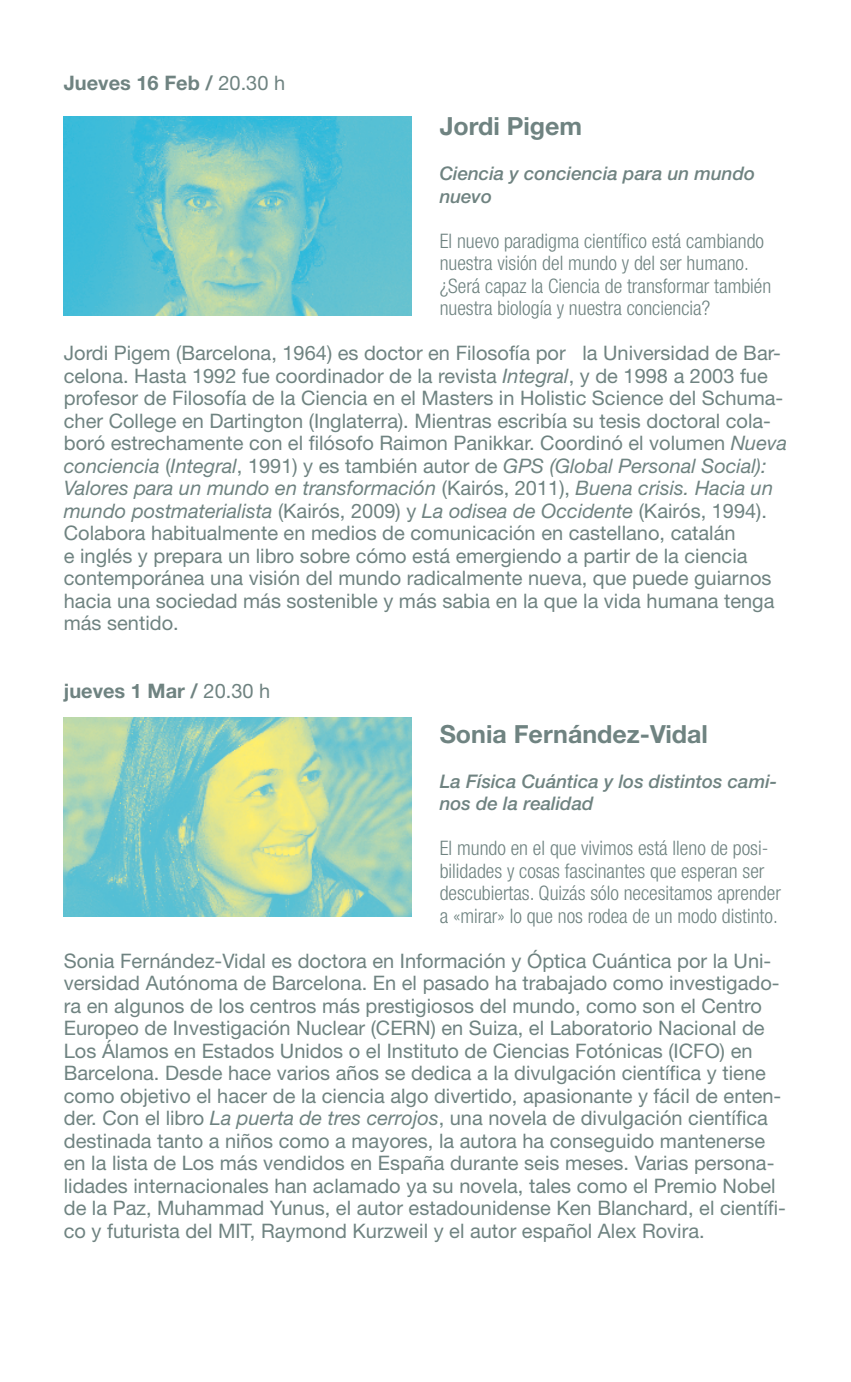
<style>
.page{position:relative;width:851px;height:1382px;background:#fff}
.page>*{position:absolute;margin:0;border:0;box-sizing:border-box;transform-origin:0 0}
.t1{font:700 25px "Helvetica Neue";color:#6f8381}
.t2{font:20px/22.5px "Helvetica Neue";color:#6f8381}
.t3{font:300 condensed 20px/22.5px "Helvetica Neue";color:#6f8381}
.t4{font:700 20px "Helvetica Neue";color:#6f8381}
.t5{font:italic 500 18.75px/22.5px "Helvetica Neue";color:#6f8381}
.s1{font-weight:400}
.s2{font-style:italic}
</style>
<div class="page">
<img style="left:64px;top:117px;width:347px;height:198px">
<img style="left:64px;top:718px;width:347px;height:198px">
<p class="t4" style="left:64px;top:71px;width:223px">Jueves 16 Feb / <span class="s1">20.30 h</span></p>
<p class="t1" style="left:439px;top:111px;width:144px">Jordi Pigem</p>
<p class="t5" style="left:439px;top:162px;width:317px">Ciencia y conciencia para un mundo nuevo</p>
<p class="t3" style="left:439px;top:229px;width:333px">El nuevo paradigma científico está cambiando nuestra visión del mundo y del ser humano. ¿Será capaz la Ciencia de transformar también nuestra biología y nuestra conciencia?</p>
<p class="t2" style="left:64px;top:341px;width:724px">Jordi Pigem (Barcelona, 1964) es doctor en Filosofía por la Universidad de Bar&shy;celona. Hasta 1992 fue coordinador de la revista <span class="s2">Integral</span>, y de 1998 a 2003 fue profesor de Filosofía de la Ciencia en el Masters in Holistic Science del Schuma&shy;cher College en Dartington (Inglaterra). Mientras escribía su tesis doctoral cola&shy;boró estrechamente con el filósofo Raimon Panikkar. Coordinó el volumen <span class="s2">Nueva conciencia</span> (<span class="s2">Integral</span>, 1991) y es también autor de <span class="s2">GPS (Global Personal Social):<br>Valores para un mundo en transformación</span> (Kairós, 2011), <span class="s2">Buena crisis. Hacia un mundo postmaterialista</span> (Kairós, 2009) y <span class="s2">La odisea de Occidente</span> (Kairós, 1994).<br>Colabora habitualmente en medios de comunicación en castellano, catalán<br>e inglés y prepara un libro sobre cómo está emergiendo a partir de la ciencia contemporánea una visión del mundo radicalmente nueva, que puede guiarnos hacia una sociedad más sostenible y más sabia en la que la vida humana tenga más sentido.</p>
<p class="t4" style="left:64px;top:678px;width:208px">jueves 1 Mar / <span class="s1">20.30 h</span></p>
<p class="t1" style="left:439px;top:718px;width:270px">Sonia Fernández-Vidal</p>
<p class="t5" style="left:439px;top:769px;width:339px">La Física Cuántica y los distintos cami&shy;nos de la realidad</p>
<p class="t3" style="left:439px;top:837px;width:343px">El mundo en el que vivimos está lleno de posi&shy;bilidades y cosas fascinantes que esperan ser descubiertas. Quizás sólo necesitamos aprender a «mirar» lo que nos rodea de un modo distinto.</p>
<p class="t2" style="left:64px;top:949px;width:723px">Sonia Fernández-Vidal es doctora en Información y Óptica Cuántica por la Uni&shy;versidad Autónoma de Barcelona. En el pasado ha trabajado como investigado&shy;ra en algunos de los centros más prestigiosos del mundo, como son el Centro Europeo de Investigación Nuclear (CERN) en Suiza, el Laboratorio Nacional de Los Álamos en Estados Unidos o el Instituto de Ciencias Fotónicas (ICFO) en Barcelona. Desde hace varios años se dedica a la divulgación científica y tiene como objetivo el hacer de la ciencia algo divertido, apasionante y fácil de enten&shy;der. Con el libro <span class="s2">La puerta de tres cerrojos</span>, una novela de divulgación científica destinada tanto a niños como a mayores, la autora ha conseguido mantenerse en la lista de Los más vendidos en España durante seis meses. Varias persona&shy;lidades internacionales han aclamado ya su novela, tales como el Premio Nobel de la Paz, Muhammad Yunus, el autor estadounidense Ken Blanchard, el científi&shy;co y futurista del MIT, Raymond Kurzweil y el autor español Alex Rovira.</p>
</div>
